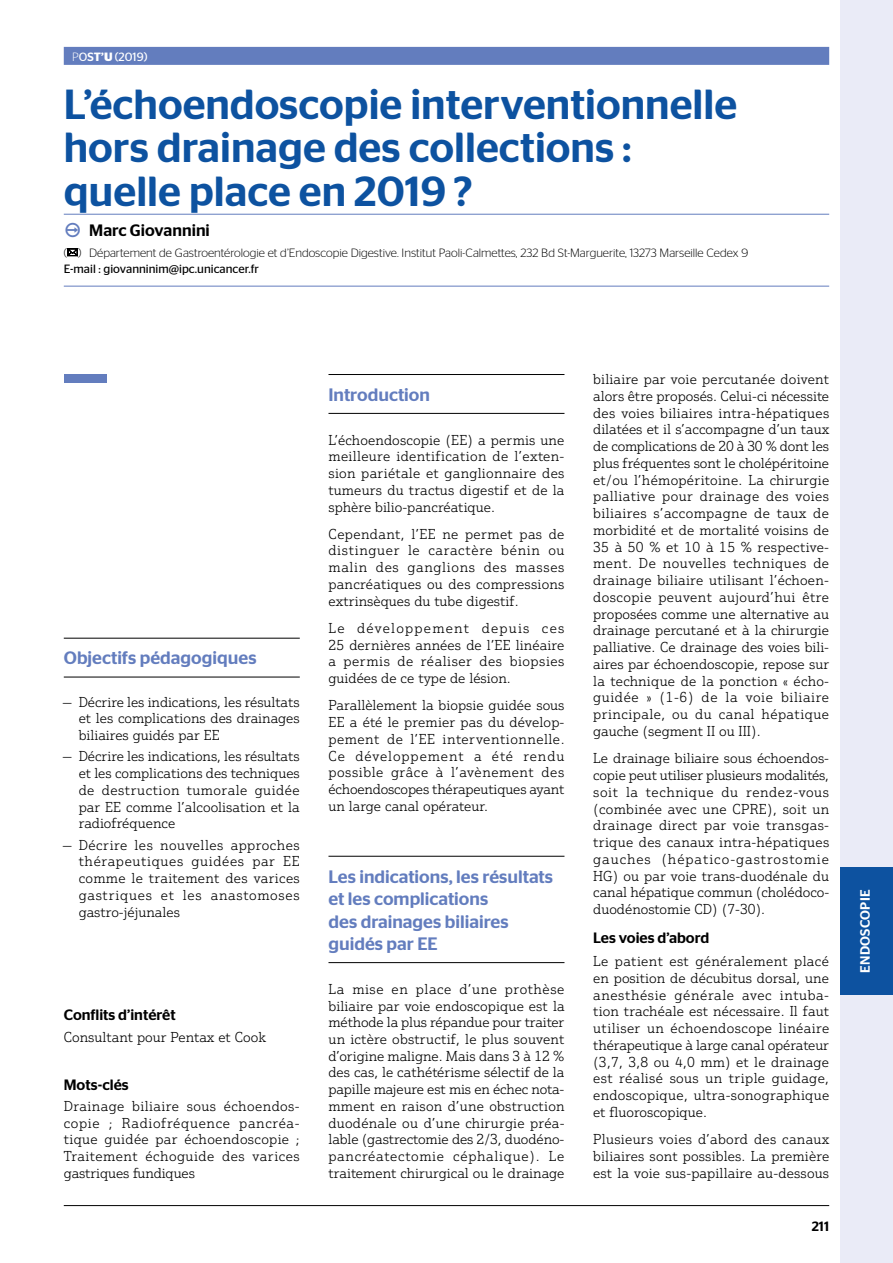
<style>
.page{position:relative;width:893px;height:1263px;background:#fff}
.page>*{position:absolute;margin:0;border:0;box-sizing:border-box;transform-origin:0 0}
.t1{font:500 42px/43.5px "Stag Sans";color:#0d52a0}
.t2{font:500 18px/22.5px "Stag Sans";color:#637dbe}
.t3{font:500 16.5px "Stag Sans";color:#000}
.t4{font:500 15px "Stag Sans";color:#000}
.t5{font:300 13.95px/16.8px "Justus Pro";color:#000;text-align:justify}
.t6{font:500 13.5px "Stag Sans";letter-spacing:.02em;color:#fff}
.t7{font:500 13.5px "Stag Sans";color:#000}
.t8{font:300 12px "Stag Sans";color:#000}
.t9{font:12px "Stag Sans";color:#000}
.t10{font:12px "Stag Sans";color:#fff}
.s1{font-weight:300}
.s2{font-weight:500}
.s3{font-weight:600}
.s4{font-weight:700}
.s5{font-family:"Linotype Tapestry Circle";font-weight:400;font-size:18px;color:#637dbe}
</style>
<div class="page">
<hr style="left:64px;top:1205px;width:765px;height:1px;background:#000">
<div style="left:840px;top:0;width:53px;height:1263px;background:#eaebf7"></div>
<div style="left:64px;top:47px;width:765px;height:18px;background:#637dbe"></div>
<div style="left:840px;top:867px;width:53px;height:128px;background:#0d52a0"></div>
<div style="left:64px;top:374px;width:42px;height:9px;background:#637dbe"></div>
<hr style="left:64px;top:214px;width:765px;height:1px;background:#637dbe">
<hr style="left:64px;top:286px;width:765px;height:1px;background:#637dbe">
<hr style="left:64px;top:638px;width:236px;height:1px;background:#000">
<hr style="left:64px;top:677px;width:236px;height:1px;background:#000">
<hr style="left:328px;top:374px;width:236px;height:1px;background:#000">
<hr style="left:328px;top:413px;width:236px;height:1px;background:#000">
<hr style="left:328px;top:856px;width:236px;height:1px;background:#000">
<hr style="left:328px;top:962px;width:236px;height:1px;background:#000">
<svg style="left:68px;top:249px;width:9px;height:7px"></svg>
<p class="t10" style="left:72px;top:50px;width:77px"><span class="s1">P</span>O<span class="s2">S</span><span class="s3">T’</span><span class="s4">U</span> (2019)</p>
<h1 class="t1" style="left:64px;top:82px;width:675px">L’échoendoscopie interventionnelle hors drainage des collections : quelle place en 2019 ?</h1>
<p class="t3" style="left:64px;top:220px;width:148px"><span class="s5">;</span> Marc Giovannini</p>
<p class="t8" style="left:64px;top:246px;width:686px">( ) Département de Gastroentérologie et d’Endoscopie Digestive. Institut Paoli-Calmettes, 232 Bd St-Marguerite, 13273 Marseille Cedex 9</p>
<p class="t9" style="left:64px;top:262px;width:197px">E-mail : giovanninim@ipc.unicancer.fr</p>
<p class="t2" style="left:64px;top:647px;width:194px">Objectifs pédagogiques</p>
<p class="t5" style="left:79px;top:693px;width:223px;text-indent:-15px">— Décrire les indications, les résultats et les complications des drainages biliaires guidés par EE</p>
<p class="t5" style="left:79px;top:748px;width:223px;text-indent:-15px">— Décrire les indications, les résultats et les complications des techniques de destruction tumorale guidée par EE comme l’alcoolisation et la radiofréquence</p>
<p class="t5" style="left:79px;top:836px;width:223px;text-indent:-15px">— Décrire les nouvelles approches thérapeutiques guidées par EE comme le traitement des varices gastriques et les anastomoses gastro-jéjunales</p>
<p class="t4" style="left:64px;top:1006px;width:113px">Conflits d’intérêt</p>
<p class="t5" style="left:64px;top:1028px;width:203px">Consultant pour Pentax et Cook</p>
<p class="t4" style="left:64px;top:1076px;width:67px">Mots-clés</p>
<p class="t5" style="left:64px;top:1097px;width:238px">Drainage biliaire sous échoendos&shy;copie ; Radiofréquence pancréa&shy;tique guidée par échoendoscopie ; Traitement échoguide des varices gastriques fundiques</p>
<p class="t2" style="left:328px;top:383px;width:103px">Introduction</p>
<p class="t5" style="left:328px;top:431px;width:237px">L’échoendoscopie (EE) a permis une meilleure identification de l’exten&shy;sion pariétale et ganglionnaire des tumeurs du tractus digestif et de la sphère bilio-pancréatique.</p>
<p class="t5" style="left:328px;top:525px;width:238px">Cependant, l’EE ne permet pas de distinguer le caractère bénin ou malin des ganglions des masses pancréatiques ou des compressions extrinsèques du tube digestif.</p>
<p class="t5" style="left:328px;top:619px;width:238px">Le développement depuis ces 25 dernières années de l’EE linéaire a permis de réaliser des biopsies guidées de ce type de lésion.</p>
<p class="t5" style="left:328px;top:697px;width:238px">Parallèlement la biopsie guidée sous EE a été le premier pas du dévelop&shy;pement de l’EE interventionnelle.<br>Ce développement a été rendu possible grâce à l’avènement des échoendoscopes thérapeutiques ayant un large canal opérateur.</p>
<p class="t2" style="left:328px;top:865px;width:226px">Les indications, les résultats et les complications<br>des drainages biliaires guidés par EE</p>
<p class="t5" style="left:328px;top:980px;width:238px">La mise en place d’une prothèse biliaire par voie endoscopique est la méthode la plus répandue pour traiter un ictère obstructif, le plus souvent d’origine maligne. Mais dans 3 à 12 % des cas, le cathétérisme sélectif de la papille majeure est mis en échec nota&shy;mment en raison d’une obstruction duodénale ou d’une chirurgie préa&shy;lable (gastrectomie des 2/3, duodéno&shy;pancréatectomie céphalique). Le traitement chirurgical ou le drainage</p>
<p class="t5" style="left:593px;top:371px;width:238px">biliaire par voie percutanée doivent alors être proposés. Celui-ci nécessite des voies biliaires intra-hépatiques dilatées et il s’accompagne d’un taux de complications de 20 à 30 % dont les plus fréquentes sont le cholépéritoine et/ou l’hémopéritoine. La chirurgie palliative pour drainage des voies biliaires s’accompagne de taux de morbidité et de mortalité voisins de 35 à 50 % et 10 à 15 % respective&shy;ment. De nouvelles techniques de drainage biliaire utilisant l’échoen&shy;doscopie peuvent aujourd’hui être proposées comme une alternative au drainage percutané et à la chirurgie palliative. Ce drainage des voies bili&shy;aires par échoendoscopie, repose sur la technique de la ponction « écho&shy;guidée » (1-6) de la voie biliaire principale, ou du canal hépatique gauche (segment II ou III).</p>
<p class="t5" style="left:593px;top:750px;width:238px">Le drainage biliaire sous échoendos&shy;copie peut utiliser plusieurs modalités, soit la technique du rendez-vous (combinée avec une CPRE), soit un drainage direct par voie transgas&shy;trique des canaux intra-hépatiques gauches (hépatico-gastrostomie HG) ou par voie trans-duodénale du canal hépatique commun (cholédoco&shy;duodénostomie CD) (7-30).</p>
<p class="t4" style="left:593px;top:929px;width:118px">Les voies d’abord</p>
<p class="t5" style="left:593px;top:953px;width:238px">Le patient est généralement placé en position de décubitus dorsal, une anesthésie générale avec intuba&shy;tion trachéale est nécessaire. Il faut utiliser un échoendoscope linéaire thérapeutique à large canal opérateur (3,7, 3,8 ou 4,0 mm) et le drainage est réalisé sous un triple guidage, endoscopique, ultra-sonographique et fluoroscopique.</p>
<p class="t5" style="left:593px;top:1131px;width:238px">Plusieurs voies d’abord des canaux biliaires sont possibles. La première est la voie sus-papillaire au-dessous</p>
<p class="t7" style="left:812px;top:1219px;width:19px">211</p>
<p class="t6" style="left:857px;top:973px;width:85px;rotate:-90deg">ENDOSCOPIE</p>
</div>
